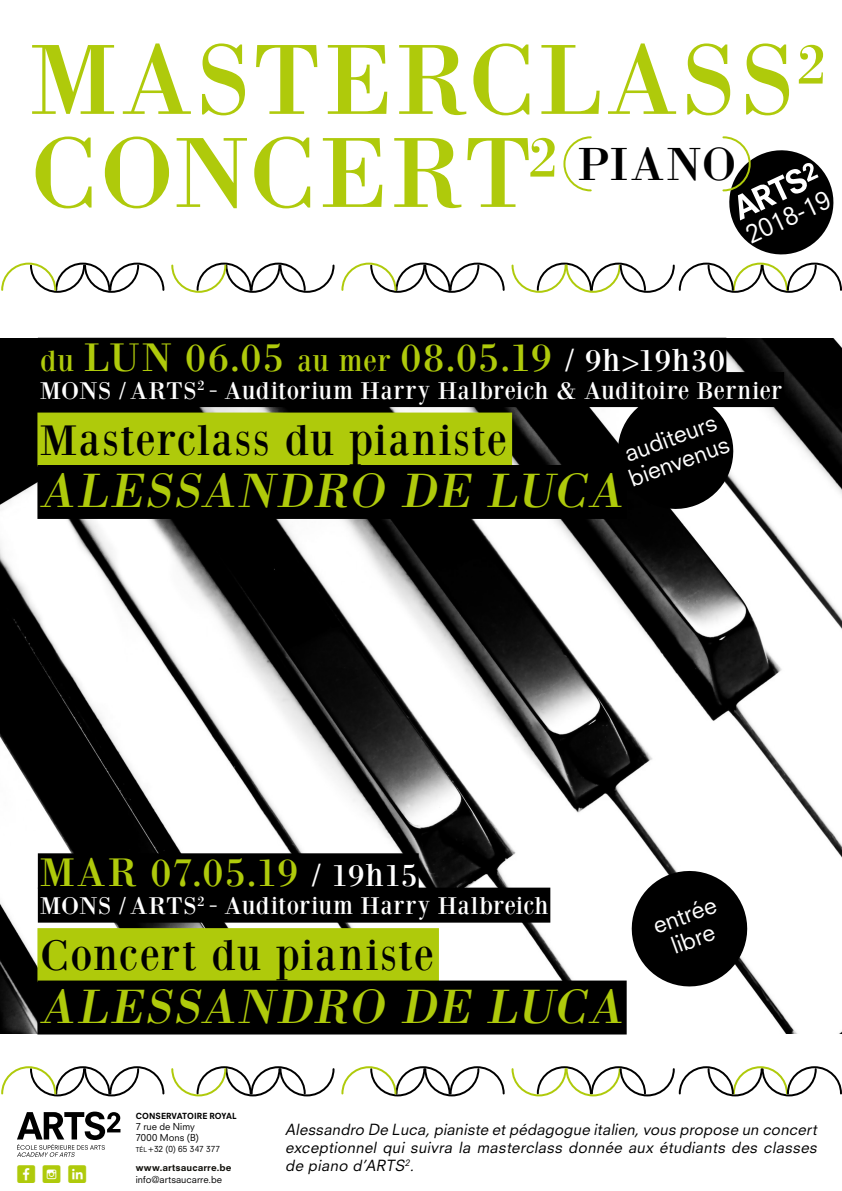
<style>
.page{position:relative;width:842px;height:1191px;background:#fff}
.page>*{position:absolute;margin:0;border:0;box-sizing:border-box;transform-origin:0 0}
.t1{font:103px "Bodoni XT";letter-spacing:.015em;color:#afca0b}
.t2{font:italic 49.8px "Bodoni XT";color:#afca0b}
.t3{font:48px "Bodoni XT";letter-spacing:.04em;color:#000}
.t4{font:44.2px "Bodoni XT";letter-spacing:.025em;color:#000}
.t5{font:41.2px "Bodoni XT";letter-spacing:.04em;color:#afca0b}
.t6{font:25.8px "Social Shapes";color:#afca0b}
.t7{font:25px "Bodoni XT";letter-spacing:.015em;color:#fff}
.t8{font:24.6px "Neuzeit SLT Std";color:#fff}
.t9{font:23px "Neuzeit SLT Std";color:#fff}
.t10{font:italic 15px/18px "Neuzeit SLT Std";color:#000;text-align:justify}
.t11{font:9.4px "Neuzeit SLT Std";letter-spacing:.005em;color:#000}
.t12{font:800 9.4px "Neuzeit SLT Std";letter-spacing:.01em;color:#12110c}
.t13{font:800 8.2px "Neuzeit SLT Std";letter-spacing:.005em;color:#000}
.t14{font:8.2px "Neuzeit SLT Std";letter-spacing:.02em;color:#000}
.s1{font-size:30.1px}
.s2{font-size:32.6px;color:#fff}
.s3{font-size:6.6px}
.s4{font-size:9.4px}
</style>
<div class="page">
<svg style="left:1px;top:136px;width:841px;height:157px"></svg>
<img style="left:0;top:338px;width:842px;height:695px">
<svg style="left:1px;top:1066px;width:841px;height:31px"></svg>
<svg style="left:17px;top:1111px;width:103px;height:45px"></svg>
<svg style="left:610px;top:407px;width:131px;height:109px"></svg>
<svg style="left:624px;top:863px;width:131px;height:130px"></svg>
<div style="left:37px;top:412px;width:475px;height:54px;background:#afca0b"></div>
<div style="left:37px;top:465px;width:590px;height:54px;background:#000"></div>
<div style="left:37px;top:928px;width:402px;height:54px;background:#afca0b"></div>
<div style="left:37px;top:980px;width:590px;height:54px;background:#000"></div>
<div style="left:38px;top:338px;width:688px;height:35px;background:#000"></div>
<div style="left:38px;top:372px;width:746px;height:35px;background:#000"></div>
<div style="left:38px;top:853px;width:381px;height:35px;background:#000"></div>
<div style="left:38px;top:887px;width:512px;height:35px;background:#000"></div>
<p class="t1" style="left:30px;top:17px;width:798px">MASTERCLASS<sup>2</sup></p>
<p class="t1" style="left:30px;top:110px;width:530px">CONCERT<sup>2</sup></p>
<p class="t3" style="left:577px;top:135px;width:161px">PIANO</p>
<p class="t8" style="left:741px;top:222px;width:92px;rotate:-25deg">2018-19</p>
<p class="t5" style="left:40px;top:332px;width:686px"><span class="s1">du</span> LUN 06.05 <span class="s1">au mer</span> 08.05.19 <span class="s2">/ 9h&gt;19h30</span></p>
<p class="t7" style="left:40px;top:375px;width:743px">MONS / ARTS<sup>2</sup> - Auditorium Harry Halbreich &amp; Auditoire Bernier</p>
<p class="t9" style="left:620px;top:441px;width:98px;rotate:-20deg">auditeurs</p>
<p class="t4" style="left:40px;top:413px;width:468px">Masterclass du pianiste</p>
<p class="t2" style="left:40px;top:460px;width:593px">ALESSANDRO DE LUCA</p>
<p class="t9" style="left:625px;top:466px;width:107px;rotate:-20deg">bienvenus</p>
<p class="t5" style="left:40px;top:847px;width:379px">MAR 07.05.19 <span class="s2">/ 19h15</span></p>
<p class="t7" style="left:40px;top:890px;width:510px">MONS / ARTS<sup>2</sup> - Auditorium Harry Halbreich</p>
<p class="t4" style="left:40px;top:928px;width:395px">Concert du pianiste</p>
<p class="t2" style="left:40px;top:976px;width:593px">ALESSANDRO DE LUCA</p>
<p class="t9" style="left:649px;top:913px;width:68px;rotate:-20deg">entrée</p>
<p class="t9" style="left:667px;top:933px;width:46px;rotate:-20deg">libre</p>
<p class="t13" style="left:136px;top:1110px;width:102px">CONSERVATOIRE ROYAL</p>
<p class="t11" style="left:136px;top:1120px;width:61px">7 rue de Nimy</p>
<p class="t11" style="left:136px;top:1132px;width:65px">7000 Mons (B)</p>
<p class="t14" style="left:136px;top:1144px;width:86px"><span class="s3">tél</span> <span class="s4">+</span>32 (0) 65 347 377</p>
<p class="t12" style="left:136px;top:1162px;width:97px">www.artsaucarre.be</p>
<p class="t6" style="left:17px;top:1158px;width:71px">M P S</p>
<p class="t11" style="left:136px;top:1173px;width:88px">info@artsaucarre.be</p>
<p class="t10" style="left:285px;top:1120px;width:536px">Alessandro De Luca,pianiste etpédagogue italien,vous propose un concert exceptionnel qui suivra la masterclass donnée aux étudiants des classes de piano d’ARTS<sup>2</sup>.</p>
</div>
